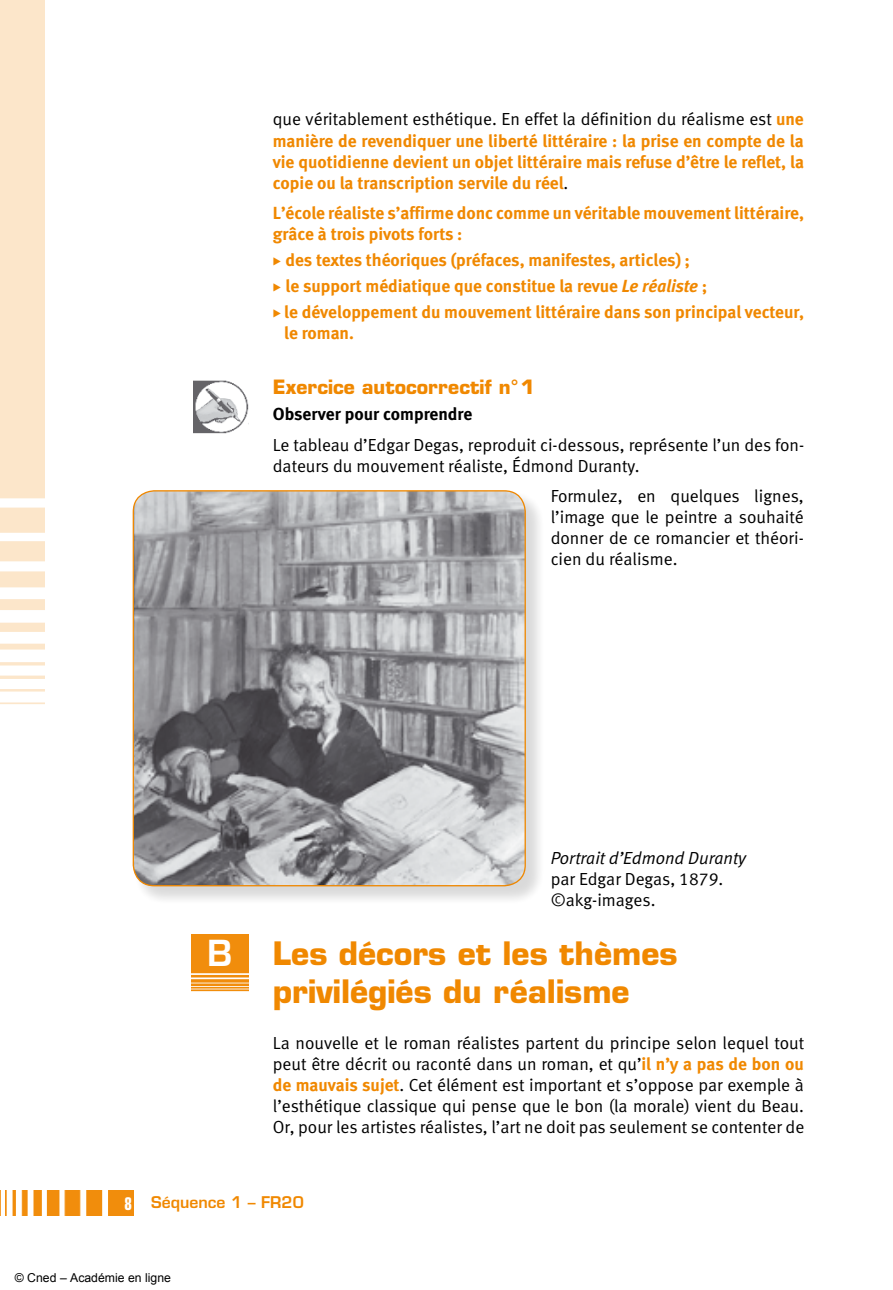
<style>
.page{position:relative;width:893px;height:1290px;background:#fff}
.page>*{position:absolute;margin:0;border:0;box-sizing:border-box;transform-origin:0 0}
.t1{font:600 35px "Eurostile LT Std";color:#fff}
.t2{font:700 31.5px/37.8px "Eurostile LT Std";color:#f08800}
.t3{font:700 19.25px "Eurostile LT Std";color:#f08800}
.t4{font:17.5px/21px "Meta Normal LF";color:#000}
.t5{font:17.5px/21px "Meta Bold LF";color:#f08800}
.t6{font:italic 17.5px "Meta Normal LF";color:#000}
.t7{font:17.5px "Meta Bold LF";color:#000}
.t8{font:600 15.75px "Eurostile LT Std";color:#f08800}
.t9{font:12.25px "Arial";color:#000}
.s1{font-family:"Meta Bold LF";color:#f08800}
.s2{font-family:"Meta Normal LF";color:#000}
.s3{font-style:italic}
.s4{font-weight:700;font-stretch:condensed;font-size:17.5px;color:#fff}
</style>
<div class="page">
<img style="left:0;top:1190px;width:134px;height:25px">
<img style="left:194px;top:380px;width:54px;height:54px">
<div style="left:133px;top:490px;width:412px;height:416px;background:#000;opacity:.15"></div>
<img style="left:133px;top:491px;width:392px;height:395px">
<img style="left:191px;top:934px;width:57px;height:57px">
<p class="t4" style="left:273px;top:109px;width:532px">que véritablement esthétique. En effet la définition du réalisme est <span class="s1">une</span></p>
<p class="t5" style="left:273px;top:130px;width:533px;text-align:justify">manière de revendiquer une liberté littéraire : la prise en compte de la vie quotidienne devient un objet littéraire mais refuse d’être le reflet, la copie ou la transcription servile du réel<span class="s2">.</span></p>
<p class="t5" style="left:273px;top:203px;width:533px">L’école réaliste s’affirme donc comme un véritable mouvement littéraire, grâce à trois pivots forts :</p>
<p class="t5" style="left:284px;top:247px;width:521px;line-height:25.9px">des textes théoriques (préfaces, manifestes, articles) ;<br>le support médiatique que constitue la revue <span class="s3">Le réaliste</span> ;<br>le développement du mouvement littéraire dans son principal vecteur,</p>
<p class="t5" style="left:284px;top:322px;width:71px">le roman.</p>
<p class="t3" style="left:273px;top:375px;width:263px">Exercice autocorrectif n°1</p>
<p class="t7" style="left:273px;top:403px;width:201px">Observer pour comprendre</p>
<p class="t4" style="left:273px;top:434px;width:533px">Le tableau d’Edgar Degas, reproduit ci-dessous, représente l’un des fon&shy;dateurs du mouvement réaliste, Édmond Duranty.</p>
<p class="t4" style="left:551px;top:486px;width:255px;text-align:justify">Formulez, en quelques lignes, l’image que le peintre a souhaité donner de ce romancier et théori&shy;cien du réalisme.</p>
<h1 class="t1" style="left:207px;top:931px;width:27px">B</h1>
<p class="t6" style="left:551px;top:847px;width:197px">Portrait d’Edmond Duranty</p>
<p class="t4" style="left:551px;top:868px;width:174px">par Edgar Degas, 1879. ©akg-images.</p>
<h2 class="t2" style="left:273px;top:935px;width:406px">Les décors et les thèmes privilégiés du réalisme</h2>
<p class="t4" style="left:273px;top:1032px;width:533px;text-align:justify">La nouvelle et le roman réalistes partent du principe selon lequel tout peut être décrit ou raconté dans un roman, et qu’<span class="s1">il n’y a pas de bon ou de mauvais sujet</span>. Cet élément est important et s’oppose par exemple à l’esthétique classique qui pense que le bon (la morale) vient du Beau.<br>Or, pour les artistes réalistes, l’art ne doit pas seulement se contenter de</p>
<p class="t8" style="left:125px;top:1193px;width:181px"><span class="s4">8</span> Séquence 1 – FR20</p>
<p class="t9" style="left:15px;top:1271px;width:158px">© Cned – Académie en ligne</p>
</div>
